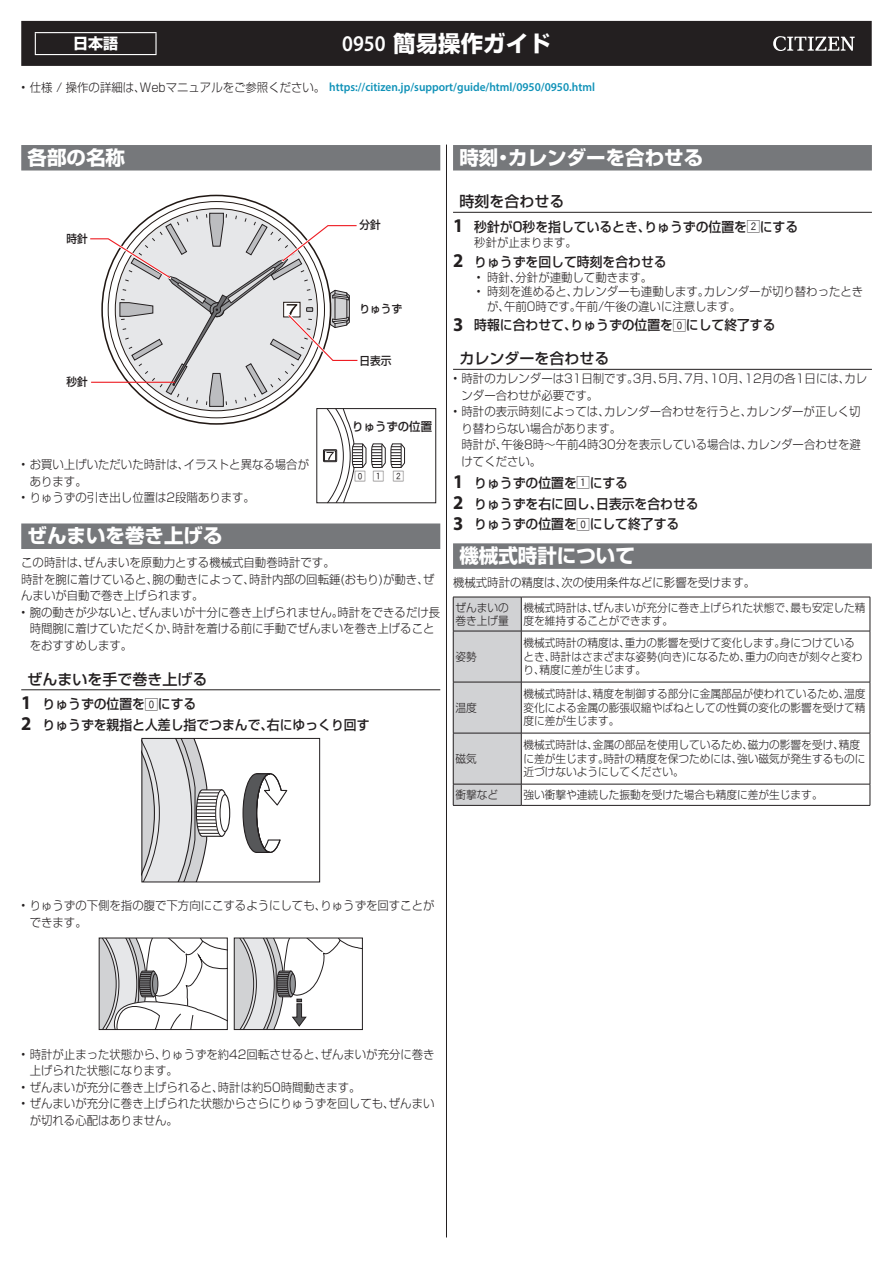
<style>
.page{position:relative;width:893px;height:1263px;background:#fff}
.page>*{position:absolute;margin:0;border:0;box-sizing:border-box;transform-origin:0 0}
.t1{font:700 22.5px "Shin Go Pro";color:#fff}
.t2{font:700 19.5px "Shin Go Pro";color:#fff}
.t3{font:500 15px "Shin Go Pro";color:#231f20}
.t4{font:700 15px "Shin Go Pro";color:#fff}
.t5{font:500 13.5px/20.7px "Shin Go Pro";color:#231f20;scale:.95 1}
.t6{font:300 12px/16.5px "Shin Go Pro";color:#231f20;scale:.95 1}
.t7{font:600 12px "Myriad Pro";color:#1092b8;scale:.95 1}
.t8{font:500 12px "Shin Go Pro";color:#231f20;scale:.95 1}
.t9{font:300 11.25px/13.5px "Shin Go Pro";color:#231f20;scale:.95 1}
.t10{font:500 11.25px "Shin Go Pro";color:#231f20;scale:.95 1}
.t11{font:11.25px "Akakuttf";color:#231f20}
.s1{font-family:"Myriad Pro";font-weight:600}
.s2{font-family:"Shin Go Pro";font-weight:300;color:#231f20}
.s3{font-family:"Myriad Pro";font-weight:700;font-size:19.5px}
.s4{font-family:"Akakuttf";font-weight:400}
</style>
<div class="page">
<div style="left:21px;top:145px;width:419px;height:26px;background:#76787b"></div>
<svg style="left:102px;top:195px;width:229px;height:229px"></svg>
<div style="left:21px;top:21px;width:851px;height:45px;background:#231f20"></div>
<hr style="left:35px;top:32px;width:122px;height:1px;background:#fff">
<svg style="left:35px;top:33px;width:1px;height:21px"></svg>
<hr style="left:155px;top:33px;width:2px;height:21px;background:#fff">
<hr style="left:35px;top:54px;width:122px;height:1px;background:#fff">
<hr style="left:446px;top:145px;width:1px;height:1092px;background:#231f20">
<div style="left:21px;top:523px;width:419px;height:26px;background:#76787b"></div>
<hr style="left:21px;top:689px;width:419px;height:1px;background:#231f20">
<svg style="left:144px;top:740px;width:87px;height:140px"></svg>
<svg style="left:242px;top:773px;width:46px;height:80px"></svg>
<div style="left:142px;top:738px;width:178px;height:144px;border:1px solid #231f20"></div>
<svg style="left:101px;top:940px;width:125px;height:88px"></svg>
<div style="left:99px;top:938px;width:129px;height:92px;border:1px solid #231f20"></div>
<svg style="left:236px;top:940px;width:125px;height:88px"></svg>
<div style="left:234px;top:938px;width:129px;height:92px;border:1px solid #231f20"></div>
<div style="left:453px;top:145px;width:419px;height:26px;background:#76787b"></div>
<hr style="left:453px;top:212px;width:419px;height:1px;background:#231f20">
<hr style="left:453px;top:369px;width:419px;height:1px;background:#231f20">
<div style="left:453px;top:543px;width:419px;height:26px;background:#76787b"></div>
<hr style="left:521px;top:597px;width:349px;height:1px;background:#231f20">
<hr style="left:870px;top:597px;width:1px;height:34px;background:#231f20">
<hr style="left:521px;top:631px;width:349px;height:1px;background:#231f20">
<hr style="left:870px;top:631px;width:1px;height:51px;background:#231f20">
<hr style="left:521px;top:682px;width:349px;height:1px;background:#231f20">
<hr style="left:870px;top:682px;width:1px;height:51px;background:#231f20">
<hr style="left:521px;top:733px;width:349px;height:1px;background:#231f20">
<hr style="left:870px;top:733px;width:1px;height:51px;background:#231f20">
<hr style="left:521px;top:784px;width:349px;height:1px;background:#231f20">
<svg style="left:453px;top:597px;width:69px;height:208px;background:#c7c8ca"></svg>
<svg style="left:870px;top:784px;width:1px;height:21px"></svg>
<hr style="left:453px;top:805px;width:68px;height:1px;background:#231f20">
<hr style="left:521px;top:805px;width:349px;height:1px;background:#231f20">
<svg style="left:773px;top:36px;width:82px;height:15px"></svg>
<div style="left:316px;top:408px;width:120px;height:95px;border:1px solid #231f20"></div>
<svg style="left:90px;top:212px;width:315px;height:292px"></svg>
<h1 class="t1" style="left:342px;top:26px;width:210px"><span class="s1">0950</span> 簡易操作ガイド</h1>
<p class="t7" style="left:21px;top:79px;width:605px"><span class="s2">• 仕様 / 操作の詳細は、Webマニュアルをご参照ください。</span> https://citizen.jp/support/guide/html/0950/0950.html</p>
<p class="t4" style="left:73px;top:32px;width:46px">日本語</p>
<h2 class="t2" style="left:28px;top:142px;width:99px">各部の名称</h2>
<p class="t10" style="left:66px;top:229px;width:24px">時針</p>
<p class="t10" style="left:66px;top:373px;width:24px">秒針</p>
<p class="t6" style="left:30px;top:455px;width:296px;text-indent:-9px">• お買い上げいただいた時計は、イラストと異なる場合があります。</p>
<p class="t6" style="left:21px;top:488px;width:248px">• りゅうずの引き出し位置は2段階あります。</p>
<p class="t10" style="left:360px;top:215px;width:24px">分針</p>
<p class="t10" style="left:360px;top:299px;width:47px">りゅうず</p>
<p class="t10" style="left:360px;top:351px;width:35px">日表示</p>
<p class="t8" style="left:352px;top:417px;width:85px">りゅうずの位置</p>
<p class="t11" style="left:355px;top:471px;width:50px">012</p>
<h2 class="t2" style="left:28px;top:520px;width:197px">ぜんまいを巻き上げる</h2>
<p class="t6" style="left:21px;top:553px;width:436px">この時計は、ぜんまいを原動力とする機械式自動巻時計です。<br>時計を腕に着けていると、腕の動きによって、時計内部の回転錘(おもり)が動き、ぜんまいが自動で巻き上げられます。</p>
<p class="t6" style="left:30px;top:602px;width:434px;text-indent:-9px">• 腕の動きが少ないと、ぜんまいが十分に巻き上げられません。時計をできるだけ長時間腕に着けていただくか、時計を着ける前に手動でぜんまいを巻き上げることをおすすめします。</p>
<p class="t3" style="left:28px;top:667px;width:182px">ぜんまいを手で巻き上げる</p>
<p class="t5" style="left:21px;top:692px;width:368px"><span class="s3">1</span> りゅうずの位置を<span class="s4">0</span>にする<br><span class="s3">2</span> りゅうずを親指と人差し指でつまんで、右にゆっくり回す</p>
<h2 class="t2" style="left:459px;top:142px;width:245px">時刻・カレンダーを合わせる</h2>
<p class="t3" style="left:459px;top:189px;width:106px">時刻を合わせる</p>
<p class="t5" style="left:453px;top:215px;width:365px"><span class="s3">1</span> 秒針が0秒を指しているとき、りゅうずの位置を<span class="s4">2</span>にする</p>
<p class="t6" style="left:474px;top:233px;width:109px">秒針が止まります。</p>
<p class="t5" style="left:453px;top:250px;width:226px"><span class="s3">2</span> りゅうずを回して時刻を合わせる</p>
<p class="t6" style="left:476px;top:268px;width:187px">• 時針、分針が連動して動きます。</p>
<p class="t6" style="left:487px;top:283px;width:397px;line-height:14.2px;text-indent:-11px">• 時刻を進めると、カレンダーも連動します。カレンダーが切り替わったときが、午前0時です。午前/午後の違いに注意します。</p>
<p class="t5" style="left:453px;top:313px;width:341px"><span class="s3">3</span> 時報に合わせて、りゅうずの位置を<span class="s4">0</span>にして終了する</p>
<p class="t3" style="left:459px;top:346px;width:151px">カレンダーを合わせる</p>
<p class="t6" style="left:462px;top:369px;width:429px;text-indent:-9px">• 時計のカレンダーは31日制です。3月、5月、7月、10月、12月の各1日には、カレンダー合わせが必要です。</p>
<p class="t6" style="left:462px;top:402px;width:422px;text-indent:-9px">• 時計の表示時刻によっては、カレンダー合わせを行うと、カレンダーが正しく切り替わらない場合があります。<br>時計が、午後8時〜午前4時30分を表示している場合は、カレンダー合わせを避けてください。</p>
<p class="t5" style="left:453px;top:471px;width:260px"><span class="s3">1</span> りゅうずの位置を<span class="s4">1</span>にする<br><span class="s3">2</span> りゅうずを右に回し、日表示を合わせる<br><span class="s3">3</span> りゅうずの位置を<span class="s4">0</span>にして終了する</p>
<h2 class="t2" style="left:459px;top:540px;width:177px">機械式時計について</h2>
<p class="t6" style="left:453px;top:573px;width:320px">機械式時計の精度は、次の使用条件などに影響を受けます。</p>
<p class="t9" style="left:455px;top:599px;width:58px">ぜんまいの巻き上げ量</p>
<p class="t9" style="left:523px;top:599px;width:361px">機械式時計は、ぜんまいが充分に巻き上げられた状態で、最も安定した精度を維持することができます。</p>
<p class="t9" style="left:455px;top:648px;width:24px">姿勢</p>
<p class="t9" style="left:523px;top:635px;width:359px">機械式時計の精度は、重力の影響を受けて変化します。身につけているとき、時計はさまざまな姿勢(向き)になるため、重力の向きが刻々と変わり、精度に差が生じます。</p>
<p class="t9" style="left:455px;top:699px;width:24px">温度</p>
<p class="t9" style="left:455px;top:750px;width:24px">磁気</p>
<p class="t9" style="left:523px;top:686px;width:361px;text-align:justify">機械式時計は、精度を制御する部分に金属部品が使われているため、温度変化による金属の膨張収縮やばねとしての性質の変化の影響を受けて精度に差が生じます。</p>
<p class="t9" style="left:523px;top:737px;width:361px">機械式時計は、金属の部品を使用しているため、磁力の影響を受け、精度に差が生じます。時計の精度を保つためには、強い磁気が発生するものに近づけないようにしてください。</p>
<p class="t9" style="left:455px;top:787px;width:46px">衝撃など</p>
<p class="t9" style="left:523px;top:787px;width:316px">強い衝撃や連続した振動を受けた場合も精度に差が生じます。</p>
<p class="t6" style="left:30px;top:896px;width:427px;text-indent:-9px">• りゅうずの下側を指の腹で下方向にこするようにしても、りゅうずを回すことができます。</p>
<p class="t6" style="left:30px;top:1044px;width:428px;text-indent:-9px">• 時計が止まった状態から、りゅうずを約42回転させると、ぜんまいが充分に巻き上げられた状態になります。</p>
<p class="t6" style="left:21px;top:1077px;width:359px">• ぜんまいが充分に巻き上げられると、時計は約50時間動きます。</p>
<p class="t6" style="left:30px;top:1094px;width:427px;text-indent:-9px">• ぜんまいが充分に巻き上げられた状態からさらにりゅうずを回しても、ぜんまいが切れる心配はありません。</p>
</div>
